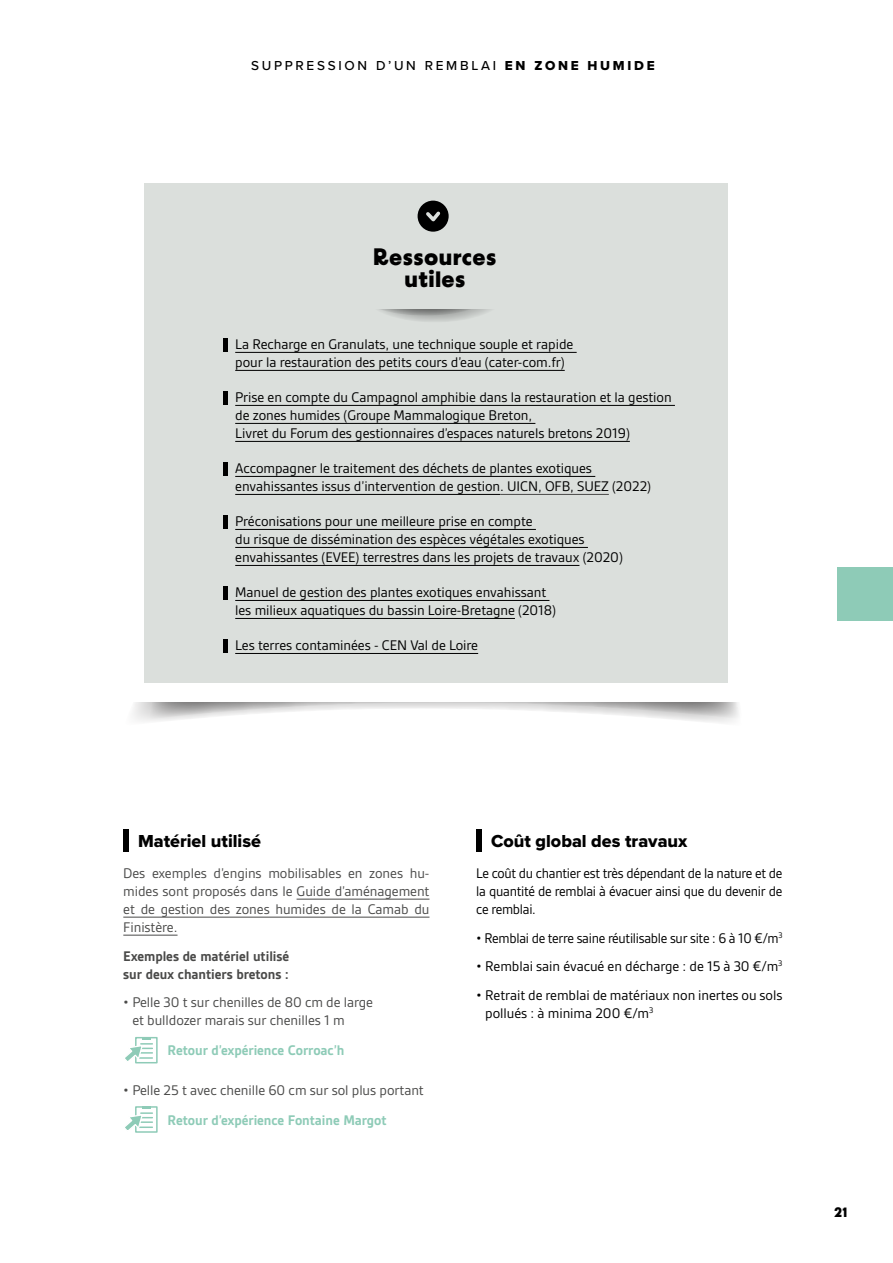
<style>
.page{position:relative;width:893px;height:1263px;background:#fff}
.page>*{position:absolute;margin:0;border:0;box-sizing:border-box;transform-origin:0 0}
.t1{font:700 23.85px/22.5px "BD Supper";letter-spacing:-.01em;color:#000;text-align:center}
.t2{font:18px "Proxima Nova Extrabld";color:#000}
.t3{font:15px/18px "Gesta";letter-spacing:-.005em;color:#000}
.t4{font:15px/18px "Gesta";letter-spacing:-.005em;color:#4a4a49;text-align:justify}
.t5{font:15px/18px "Gesta";letter-spacing:-.005em;color:#000;text-align:justify;scale:.96 1}
.t6{font:700 15px "Gesta";letter-spacing:-.005em;color:#8ecbb7}
.t7{font:700 15px/18px "Gesta";letter-spacing:-.005em;color:#4a4a49}
.t8{font:500 13.5px "Proxima Nova";letter-spacing:.2em;color:#000}
.t9{font:700 13.5px "BD Supper";color:#000}
.s1{font-family:"Proxima Nova Extrabld";font-weight:400}
</style>
<div class="page">
<svg style="left:149px;top:702px;width:590px;height:18px"></svg>
<div style="left:144px;top:183px;width:583px;height:499px;background:#dbdfdc"></div>
<svg style="left:365px;top:269px;width:139px;height:53px"></svg>
<svg style="left:365px;top:280px;width:120px;height:36px"></svg>
<div style="left:338px;top:251px;width:228px;height:58px;background:#dbdfdc"></div>
<div style="left:418px;top:201px;width:31px;height:31px;background:#000;border-radius:50%"></div>
<svg style="left:426px;top:211px;width:15px;height:11px"></svg>
<hr style="left:235px;top:352px;width:342px;height:1px;background:#000">
<hr style="left:235px;top:370px;width:330px;height:1px;background:#000">
<hr style="left:235px;top:405px;width:440px;height:1px;background:#000">
<hr style="left:235px;top:423px;width:300px;height:1px;background:#000">
<hr style="left:235px;top:441px;width:395px;height:1px;background:#000">
<hr style="left:235px;top:476px;width:360px;height:1px;background:#000">
<hr style="left:235px;top:494px;width:265px;height:1px;background:#000">
<hr style="left:500px;top:494px;width:109px;height:1px;background:#4a4a49">
<hr style="left:235px;top:529px;width:301px;height:1px;background:#000">
<hr style="left:235px;top:547px;width:353px;height:1px;background:#000">
<hr style="left:235px;top:565px;width:344px;height:1px;background:#000">
<hr style="left:235px;top:600px;width:314px;height:1px;background:#000">
<hr style="left:235px;top:618px;width:280px;height:1px;background:#000">
<hr style="left:235px;top:653px;width:243px;height:1px;background:#000">
<hr style="left:224px;top:338px;width:4px;height:13px;background:#000">
<hr style="left:224px;top:391px;width:4px;height:13px;background:#000">
<hr style="left:224px;top:462px;width:4px;height:13px;background:#000">
<hr style="left:224px;top:515px;width:4px;height:13px;background:#000">
<hr style="left:224px;top:586px;width:4px;height:13px;background:#000">
<hr style="left:224px;top:639px;width:4px;height:13px;background:#000">
<div style="left:838px;top:568px;width:55px;height:53px;background:#8ecbb7"></div>
<hr style="left:297px;top:899px;width:132px;height:1px;background:#4a4a49">
<hr style="left:123px;top:917px;width:306px;height:1px;background:#4a4a49">
<hr style="left:123px;top:935px;width:55px;height:1px;background:#4a4a49">
<div style="left:123px;top:829px;width:6px;height:23px;background:#000"></div>
<svg style="left:125px;top:1037px;width:33px;height:27px"></svg>
<svg style="left:125px;top:1106px;width:33px;height:27px"></svg>
<div style="left:476px;top:829px;width:6px;height:23px;background:#000"></div>
<p class="t8" style="left:251px;top:56px;width:405px">SUPPRESSION D’UN REMBLAI <span class="s1">EN ZONE HUMIDE</span></p>
<h1 class="t1" style="left:373px;top:245px;width:126px">Ressources utiles</h1>
<p class="t3" style="left:235px;top:335px;width:340px">La Recharge en Granulats, une technique souple et rapide pour la restauration des petits cours d’eau (cater-com.fr)</p>
<p class="t3" style="left:235px;top:388px;width:438px">Prise en compte du Campagnol amphibie dans la restauration et la gestion de zones humides (Groupe Mammalogique Breton,<br>Livret du Forum des gestionnaires d’espaces naturels bretons 2019)</p>
<p class="t3" style="left:235px;top:459px;width:417px">Accompagner le traitement des déchets de plantes exotiques envahissantes issus d’intervention de gestion. UICN, OFB, SUEZ (2022)</p>
<p class="t3" style="left:235px;top:512px;width:389px">Préconisations pour une meilleure prise en compte<br>du risque de dissémination des espèces végétales exotiques envahissantes (EVEE) terrestres dans les projets de travaux (2020)</p>
<p class="t3" style="left:235px;top:583px;width:322px">Manuel de gestion des plantes exotiques envahissant les milieux aquatiques du bassin Loire-Bretagne (2018)</p>
<p class="t3" style="left:235px;top:636px;width:244px">Les terres contaminées - CEN Val de Loire</p>
<p class="t2" style="left:138px;top:828px;width:124px">Matériel utilisé</p>
<p class="t4" style="left:123px;top:864px;width:308px">Des exemples d’engins mobilisables en zones hu&shy;mides sont proposés dans le Guide d’aménagement et de gestion des zones humides de la Camab du Finistère.</p>
<p class="t7" style="left:123px;top:947px;width:167px">Exemples de matériel utilisé sur deux chantiers bretons :</p>
<p class="t4" style="left:132px;top:993px;width:242px;text-indent:-9px">• Pelle 30 t sur chenilles de 80 cm de large et bulldozer marais sur chenilles 1 m</p>
<p class="t6" style="left:167px;top:1042px;width:178px">Retour d’expérience Corroac’h</p>
<p class="t4" style="left:123px;top:1081px;width:302px">• Pelle 25 t avec chenille 60 cm sur sol plus portant</p>
<p class="t6" style="left:167px;top:1111px;width:221px">Retour d’expérience Fontaine Margot</p>
<p class="t2" style="left:491px;top:828px;width:198px">Coût global des travaux</p>
<p class="t5" style="left:476px;top:864px;width:320px">Le coût du chantier est très dépendant de la nature et de la quantité de remblai à évacuer ainsi que du devenir de ce remblai.</p>
<p class="t5" style="left:476px;top:929px;width:320px">• Remblai de terre saine réutilisable sur site : 6 à 10 €/m<sup>3</sup></p>
<p class="t3" style="left:476px;top:957px;width:308px">• Remblai sain évacué en décharge : de 15 à 30 €/m<sup>3</sup></p>
<p class="t3" style="left:485px;top:986px;width:299px;text-indent:-9px">• Retrait de remblai de matériaux non inertes ou sols pollués : à minima 200 €/m<sup>3</sup></p>
<p class="t9" style="left:834px;top:1204px;width:15px">21</p>
</div>
